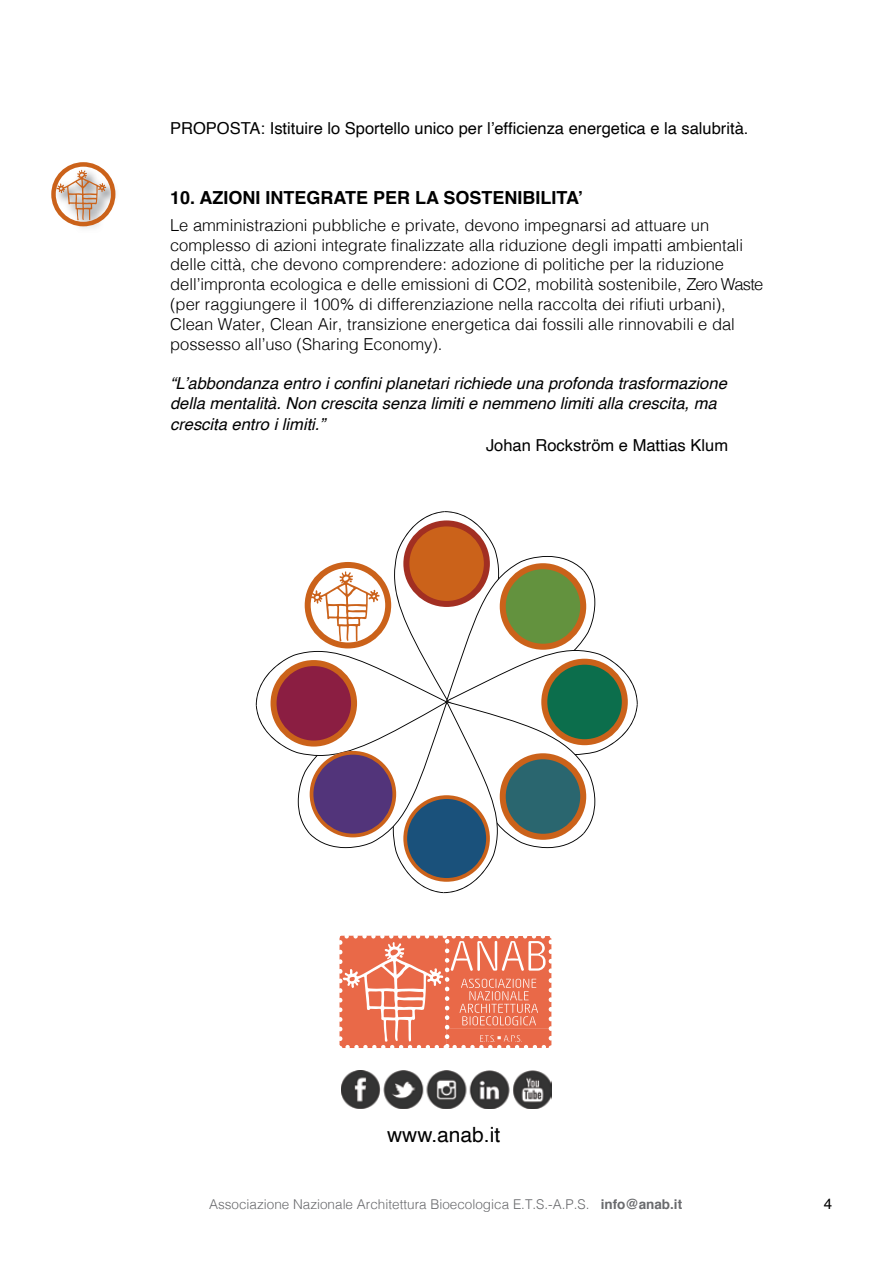
<style>
.page{position:relative;width:893px;height:1263px;background:#fff}
.page>*{position:absolute;margin:0;border:0;box-sizing:border-box;transform-origin:0 0}
.t1{font:21px "Helvetica";color:#000}
.t2{font:700 18px "Helvetica";color:#000}
.t3{font:300 16.5px/19.8px "Helvetica";color:#000}
.t4{font:italic 16.5px/20.4px "Helvetica";color:#000}
.t5{font:16.5px "Helvetica";color:#000}
.t6{font:15px "Helvetica";color:#000}
.t7{font:300 13.5px "Helvetica";color:#696a6d}
.s1{font-weight:700}
</style>
<div class="page">
<img style="left:52px;top:164px;width:64px;height:65px">
<svg style="left:57px;top:170px;width:49px;height:50px"></svg>
<div style="left:51px;top:162px;width:64px;height:64px;border:4px solid #cb621a;border-radius:50%"></div>
<img style="left:341px;top:1071px;width:211px;height:38px">
<svg style="left:255px;top:511px;width:383px;height:537px"></svg>
<p class="t5" style="left:170px;top:115px;width:580px">PROPOSTA: Istituire lo Sportello unico per l’efficienza energetica e la salubrità.</p>
<p class="t2" style="left:170px;top:183px;width:415px">10. AZIONI INTEGRATE PER LA SOSTENIBILITA’</p>
<p class="t3" style="left:170px;top:214px;width:595px">Le amministrazioni pubbliche e private, devono impegnarsi ad attuare un complesso di azioni integrate finalizzate alla riduzione degli impatti ambientali delle città, che devono comprendere: adozione di politiche per la riduzione dell’impronta ecologica e delle emissioni di CO2, mobilità sostenibile, Zero Waste (per raggiungere il 100% di differenziazione nella raccolta dei rifiuti urbani), Clean Water, Clean Air, transizione energetica dai fossili alle rinnovabili e dal possesso all’uso (Sharing Economy).</p>
<p class="t4" style="left:170px;top:374px;width:558px">“L’abbondanza entro i confini planetari richiede una profonda trasformazione della mentalità. Non crescita senza limiti e nemmeno limiti alla crescita, ma crescita entro i limiti.”</p>
<p class="t5" style="left:486px;top:433px;width:244px">Johan Rockström e Mattias Klum</p>
<p class="t1" style="left:387px;top:1119px;width:115px">www.anab.it</p>
<p class="t7" style="left:209px;top:1193px;width:475px">Associazione Nazionale Architettura Bioecologica E.T.S.-A.P.S. <span class="s1">info@anab.it</span></p>
<p class="t6" style="left:824px;top:1192px;width:10px">4</p>
</div>
